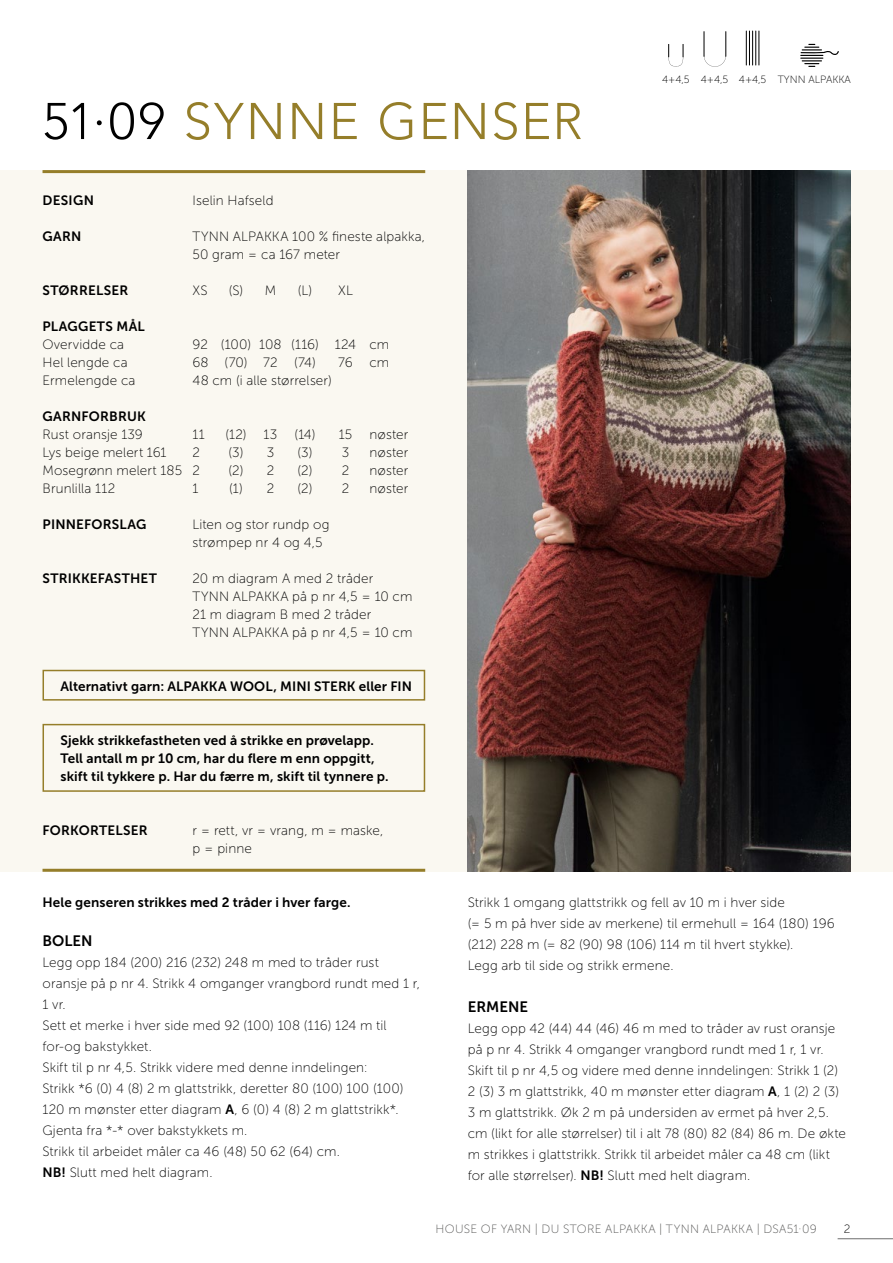
<style>
.page{position:relative;width:893px;height:1263px;background:#fff}
.page>*{position:absolute;margin:0;border:0;box-sizing:border-box;transform-origin:0 0}
.INNHOLD{font:300 51px "Avenir";letter-spacing:.03em;color:#957e2a}
.INNHOLD-_Opps{font:15px "Museo Sans 700";color:#000}
.INNHOLD-_Opps-2{font:13.5px/21px "Museo Sans 100";letter-spacing:.01em;color:#000}
.INNHOLD-2{font:13.5px "Museo Sans 100";letter-spacing:.01em;color:#000}
.INNHOLD-3{font:13.5px "Museo Sans 700";letter-spacing:.01em;color:#000}
.INNHOLD-_Opps-3{font:13.5px "Museo Sans 700";letter-spacing:.01em;color:#000}
.INNHOLD-4{font:13.5px "Museo Sans 100";letter-spacing:-.01em;color:#000}
.INNHOLD-5{font:13.5px "Museo Sans 700";letter-spacing:.03em;color:#000}
.t1{font:12px "Museo Sans 100";letter-spacing:.025em;color:#565655}
.INNHOLD-6{font:12px "Museo Sans 100";color:#000}
.t2{font:10.5px "Museo Sans 100";color:#000}
.s1{color:#000}
.s2{font-family:"Museo Sans 700"}
</style>
<div class="page">
<hr style="left:838px;top:1238px;width:55px;height:1px;background:#6e6e6e">
<div style="left:0;top:170px;width:893px;height:702px;background:#faf8f1"></div>
<hr style="left:43px;top:170px;width:382px;height:3px;background:#957e2a">
<hr style="left:43px;top:869px;width:382px;height:3px;background:#957e2a">
<div style="left:43px;top:724px;width:382px;height:68px;border:2px solid #957e2a"></div>
<div style="left:43px;top:670px;width:382px;height:31px;border:2px solid #957e2a"></div>
<img style="left:468px;top:170px;width:382px;height:702px">
<svg style="left:800px;top:44px;width:39px;height:23px"></svg>
<hr style="left:746px;top:31px;width:1px;height:34px;background:#000">
<hr style="left:749px;top:31px;width:1px;height:34px;background:#000">
<hr style="left:752px;top:31px;width:1px;height:34px;background:#000">
<hr style="left:755px;top:31px;width:1px;height:34px;background:#000">
<hr style="left:758px;top:31px;width:1px;height:34px;background:#000">
<svg style="left:703px;top:31px;width:23px;height:36px"></svg>
<svg style="left:668px;top:44px;width:15px;height:22px"></svg>
<p class="INNHOLD" style="left:43px;top:91px;width:542px"><span class="s1">51∙09</span> SYNNE GENSER</p>
<p class="INNHOLD-3" style="left:43px;top:192px;width:53px">DESIGN</p>
<p class="INNHOLD-2" style="left:193px;top:193px;width:83px">Iselin Hafseld</p>
<p class="INNHOLD-3" style="left:43px;top:228px;width:40px">GARN</p>
<p class="INNHOLD-2" style="left:193px;top:229px;width:234px">TYNN ALPAKKA 100 % fineste alpakka,</p>
<p class="INNHOLD-2" style="left:193px;top:247px;width:149px">50 gram = ca 167 meter</p>
<p class="INNHOLD-3" style="left:43px;top:282px;width:87px">STØRRELSER</p>
<p class="INNHOLD-2" style="left:193px;top:283px;width:17px">XS</p>
<p class="INNHOLD-2" style="left:229px;top:283px;width:49px">(S) M</p>
<p class="INNHOLD-2" style="left:298px;top:283px;width:57px">(L) XL</p>
<p class="INNHOLD-5" style="left:43px;top:318px;width:104px">PLAGGETS MÅL</p>
<p class="INNHOLD-2" style="left:43px;top:337px;width:83px">Overvidde ca</p>
<p class="INNHOLD-4" style="left:193px;top:337px;width:198px">92 (100) 108 (116) 124 cm</p>
<p class="INNHOLD-2" style="left:43px;top:355px;width:87px">Hel lengde ca</p>
<p class="INNHOLD-2" style="left:193px;top:355px;width:125px">68 (70) 72 (74)</p>
<p class="INNHOLD-2" style="left:338px;top:355px;width:53px">76 cm</p>
<p class="INNHOLD-2" style="left:43px;top:373px;width:95px">Ermelengde ca</p>
<p class="INNHOLD-2" style="left:193px;top:373px;width:141px">48 cm (i alle størrelser)</p>
<p class="INNHOLD-3" style="left:43px;top:408px;width:105px">GARNFORBRUK</p>
<p class="INNHOLD-2" style="left:43px;top:427px;width:102px">Rust oransje 139</p>
<p class="INNHOLD-2" style="left:193px;top:427px;width:14px">11</p>
<p class="INNHOLD-2" style="left:225px;top:427px;width:54px">(12) 13</p>
<p class="INNHOLD-2" style="left:295px;top:427px;width:59px">(14) 15</p>
<p class="INNHOLD-2" style="left:370px;top:427px;width:40px">nøster</p>
<p class="INNHOLD-2" style="left:43px;top:445px;width:125px">Lys beige melert 161</p>
<p class="INNHOLD-2" style="left:193px;top:445px;width:9px">2</p>
<p class="INNHOLD-2" style="left:228px;top:445px;width:47px">(3) 3</p>
<p class="INNHOLD-2" style="left:297px;top:445px;width:53px">(3) 3</p>
<p class="INNHOLD-2" style="left:370px;top:445px;width:40px">nøster</p>
<p class="INNHOLD-2" style="left:43px;top:463px;width:159px">Mosegrønn melert 185 2</p>
<p class="INNHOLD-2" style="left:229px;top:463px;width:47px">(2) 2</p>
<p class="INNHOLD-2" style="left:298px;top:463px;width:53px">(2) 2</p>
<p class="INNHOLD-2" style="left:370px;top:463px;width:40px">nøster</p>
<p class="INNHOLD-2" style="left:43px;top:481px;width:74px">Brunlilla 112</p>
<p class="INNHOLD-2" style="left:193px;top:481px;width:7px">1</p>
<p class="INNHOLD-2" style="left:229px;top:481px;width:47px">(1) 2</p>
<p class="INNHOLD-2" style="left:298px;top:481px;width:53px">(2) 2</p>
<p class="INNHOLD-2" style="left:370px;top:481px;width:40px">nøster</p>
<p class="INNHOLD-3" style="left:43px;top:516px;width:105px">PINNEFORSLAG</p>
<p class="INNHOLD-2" style="left:193px;top:517px;width:138px">Liten og stor rundp og</p>
<p class="INNHOLD-2" style="left:193px;top:535px;width:132px">strømpep nr 4 og 4,5</p>
<p class="INNHOLD-3" style="left:43px;top:570px;width:116px">STRIKKEFASTHET</p>
<p class="INNHOLD-2" style="left:193px;top:571px;width:182px">20 m diagram A med 2 tråder</p>
<p class="INNHOLD-2" style="left:193px;top:589px;width:221px">TYNN ALPAKKA på p nr 4,5 = 10 cm</p>
<p class="INNHOLD-2" style="left:193px;top:607px;width:180px">21 m diagram B med 2 tråder</p>
<p class="INNHOLD-2" style="left:193px;top:625px;width:221px">TYNN ALPAKKA på p nr 4,5 = 10 cm</p>
<p class="INNHOLD-3" style="left:61px;top:678px;width:353px">Alternativt garn: ALPAKKA WOOL, MINI STERK eller FIN</p>
<p class="INNHOLD-3" style="left:61px;top:732px;width:315px">Sjekk strikkefastheten ved å strikke en prøvelapp.</p>
<p class="INNHOLD-3" style="left:61px;top:750px;width:316px">Tell antall m pr 10 cm, har du flere m enn oppgitt,</p>
<p class="INNHOLD-3" style="left:61px;top:768px;width:330px">skift til tykkere p. Har du færre m, skift til tynnere p.</p>
<p class="INNHOLD-3" style="left:43px;top:822px;width:107px">FORKORTELSER</p>
<p class="INNHOLD-2" style="left:193px;top:823px;width:192px">r = rett, vr = vrang, m = maske,</p>
<p class="INNHOLD-2" style="left:193px;top:841px;width:61px">p = pinne</p>
<p class="t2" style="left:662px;top:74px;width:29px">4+4,5</p>
<p class="t2" style="left:701px;top:74px;width:29px">4+4,5</p>
<p class="t2" style="left:739px;top:74px;width:29px">4+4,5</p>
<p class="t2" style="left:778px;top:74px;width:75px">TYNN ALPAKKA</p>
<p class="INNHOLD-_Opps-3" style="left:43px;top:895px;width:310px">Hele genseren strikkes med 2 tråder i hver farge.</p>
<p class="INNHOLD-_Opps" style="left:43px;top:933px;width:52px">BOLEN</p>
<p class="INNHOLD-_Opps-2" style="left:43px;top:952px;width:379px">Legg opp 184 (200) 216 (232) 248 m med to tråder rust oransje på p nr 4. Strikk 4 omganger vrangbord rundt med 1 r,<br>1 vr.</p>
<p class="INNHOLD-_Opps-2" style="left:43px;top:1015px;width:346px">Sett et merke i hver side med 92 (100) 108 (116) 124 m til for-og bakstykket.</p>
<p class="INNHOLD-_Opps-2" style="left:43px;top:1057px;width:327px">Skift til p nr 4,5. Strikk videre med denne inndelingen:</p>
<p class="INNHOLD-_Opps-2" style="left:43px;top:1078px;width:362px">Strikk *6 (0) 4 (8) 2 m glattstrikk, deretter 80 (100) 100 (100)<br>120 m mønster etter diagram <span class="s2">A</span>, 6 (0) 4 (8) 2 m glattstrikk*.<br>Gjenta fra *-* over bakstykkets m.</p>
<p class="INNHOLD-_Opps-2" style="left:43px;top:1141px;width:299px">Strikk til arbeidet måler ca 46 (48) 50 62 (64) cm.</p>
<p class="INNHOLD-_Opps-2" style="left:43px;top:1162px;width:172px"><span class="s2">NB!</span> Slutt med helt diagram.</p>
<p class="INNHOLD-_Opps-2" style="left:468px;top:892px;width:319px">Strikk 1 omgang glattstrikk og fell av 10 m i hver side</p>
<p class="INNHOLD-_Opps-2" style="left:468px;top:913px;width:369px">(= 5 m på hver side av merkene) til ermehull = 164 (180) 196 (212) 228 m (= 82 (90) 98 (106) 114 m til hvert stykke).</p>
<p class="INNHOLD-_Opps-2" style="left:468px;top:955px;width:207px">Legg arb til side og strikk ermene.</p>
<p class="INNHOLD-_Opps" style="left:468px;top:999px;width:62px">ERMENE</p>
<p class="INNHOLD-_Opps-2" style="left:468px;top:1018px;width:369px">Legg opp 42 (44) 44 (46) 46 m med to tråder av rust oransje på p nr 4. Strikk 4 omganger vrangbord rundt med 1 r, 1 vr.</p>
<p class="INNHOLD-_Opps-2" style="left:468px;top:1060px;width:380px">Skift til p nr 4,5 og videre med denne inndelingen: Strikk 1 (2)<br>2 (3) 3 m glattstrikk, 40 m mønster etter diagram <span class="s2">A</span>, 1 (2) 2 (3)<br>3 m glattstrikk. Øk 2 m på undersiden av ermet på hver 2,5. cm (likt for alle størrelser) til i alt 78 (80) 82 (84) 86 m. De økte m strikkes i glattstrikk. Strikk til arbeidet måler ca 48 cm (likt for alle størrelser). <span class="s2">NB!</span> Slutt med helt diagram.</p>
<p class="t1" style="left:436px;top:1222px;width:383px">HOUSE OF YARN | DU STORE ALPAKKA | TYNN ALPAKKA | DSA51·09</p>
<p class="INNHOLD-6" style="left:844px;top:1222px;width:8px">2</p>
</div>
